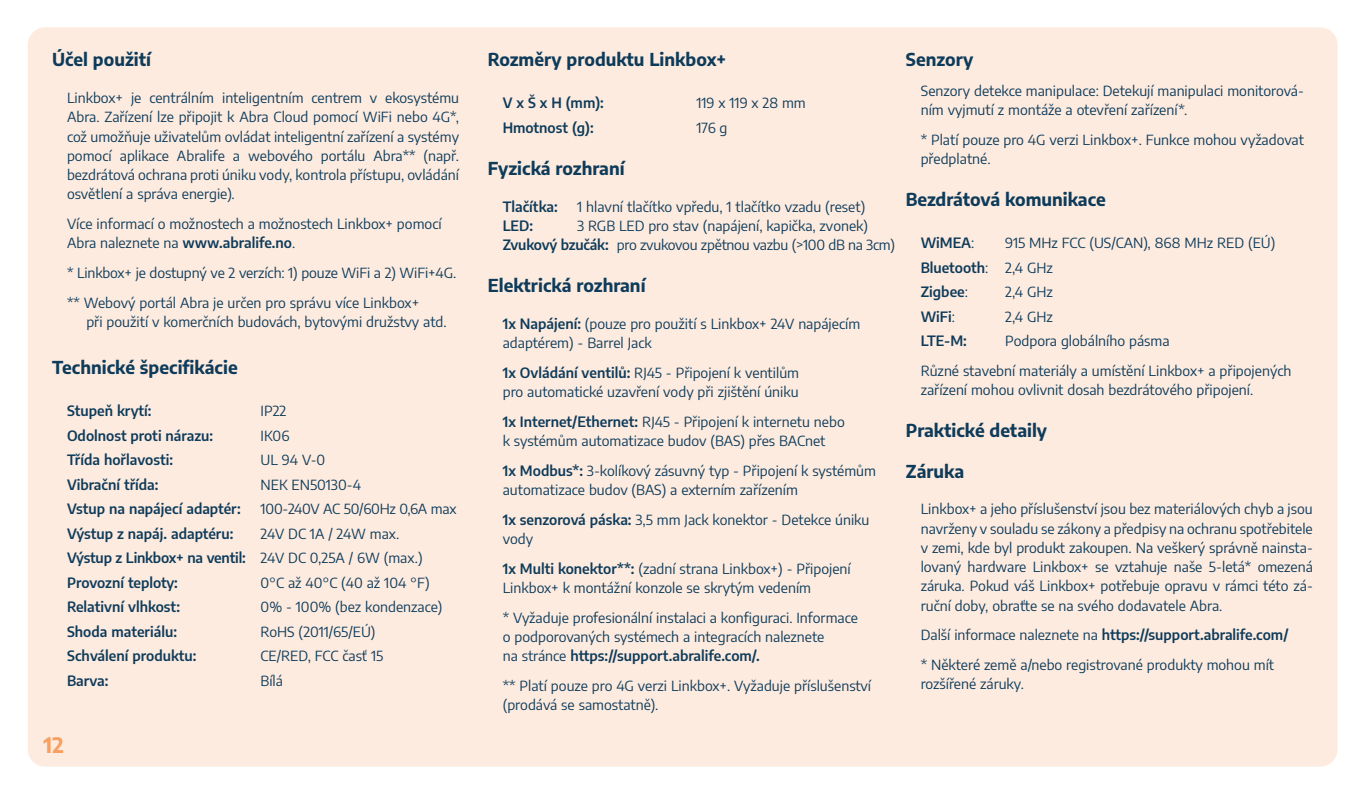
<style>
.page{position:relative;width:1365px;height:794px;background:#fff}
.page>*{position:absolute;margin:0;border:0;box-sizing:border-box;transform-origin:0 0}
.t1{font:700 21px "Encode Sans";color:#f8a062}
.t2{font:700 17.5px "Encode Sans";color:#0e3b5a}
.t3{font:14px/19.2px "Encode Sans";color:#0e3b5a}
.t4{font:600 14px/24.5px "Encode Sans";color:#0e3b5a}
.s1{font-weight:600}
.s2{font-weight:400}
</style>
<div class="page">
<div style="left:28px;top:27px;width:1309px;height:739px;background:#fdebdf;border-radius:17px"></div>
<p class="t2" style="left:52px;top:48px;width:101px">Účel použití</p>
<p class="t3" style="left:67px;top:88px;width:393px;text-align:justify">Linkbox+ je centrálním inteligentním centrem v ekosystému Abra. Zařízení lze připojit k Abra Cloud pomocí WiFi nebo 4G*, což umožňuje uživatelům ovládat inteligentní zařízení a systémy pomocí aplikace Abralife a webového portálu Abra** (např. bezdrátová ochrana proti úniku vody, kontrola přístupu, ovládání osvětlení a správa energie).</p>
<p class="t3" style="left:67px;top:214px;width:376px">Více informací o možnostech a možnostech Linkbox+ pomocí<br>Abra naleznete na <span class="s1">www.abralife.no</span>.</p>
<p class="t3" style="left:67px;top:257px;width:391px;line-height:29.8px">* Linkbox+ je dostupný ve 2 verzích: 1) pouze WiFi a 2) WiFi+4G. ** Webový portál Abra je určen pro správu více Linkbox+</p>
<p class="t3" style="left:86px;top:312px;width:362px">při použití v komerčních budovách, bytovými družstvy atd.</p>
<p class="t2" style="left:52px;top:356px;width:187px">Technické špecifikácie</p>
<p class="t4" style="left:67px;top:398px;width:86px">Stupeň krytí:</p>
<p class="t3" style="left:260px;top:401px;width:27px">IP22</p>
<p class="t4" style="left:67px;top:423px;width:148px">Odolnost proti nárazu:</p>
<p class="t3" style="left:260px;top:425px;width:30px">IK06</p>
<p class="t4" style="left:67px;top:447px;width:107px">Třída hořlavosti:</p>
<p class="t3" style="left:260px;top:450px;width:66px">UL 94 V-0</p>
<p class="t4" style="left:67px;top:472px;width:93px">Vibrační třída:</p>
<p class="t3" style="left:260px;top:474px;width:102px">NEK EN50130-4</p>
<p class="t4" style="left:67px;top:496px;width:175px">Vstup na napájecí adaptér:</p>
<p class="t3" style="left:260px;top:499px;width:197px">100-240V AC 50/60Hz 0,6A max</p>
<p class="t4" style="left:67px;top:521px;width:168px">Výstup z napáj. adaptéru:</p>
<p class="t4" style="left:67px;top:521px;width:357px;text-indent:193px"><span class="s2">24V DC 1A / 24W max.<br></span>Výstup z Linkbox+ na ventil: <span class="s2">24V DC 0,25A / 6W (max.)<br></span>Provozní teploty:</p>
<p class="t3" style="left:260px;top:572px;width:171px">0°C až 40°C (40 až 104 °F)</p>
<p class="t4" style="left:67px;top:594px;width:115px">Relativní vlhkost:</p>
<p class="t3" style="left:260px;top:597px;width:183px">0% - 100% (bez kondenzace)</p>
<p class="t4" style="left:67px;top:619px;width:111px">Shoda materiálu:</p>
<p class="t3" style="left:260px;top:621px;width:116px">RoHS (2011/65/EÚ)</p>
<p class="t4" style="left:67px;top:643px;width:131px">Schválení produktu:</p>
<p class="t3" style="left:260px;top:646px;width:124px">CE/RED, FCC časť 15</p>
<p class="t4" style="left:67px;top:668px;width:43px">Barva:</p>
<p class="t3" style="left:260px;top:670px;width:24px">Bílá</p>
<h1 class="t1" style="left:44px;top:731px;width:22px">12</h1>
<p class="t2" style="left:488px;top:48px;width:240px">Rozměry produktu Linkbox+</p>
<p class="t4" style="left:502px;top:90px;width:103px">V x Š x H (mm):</p>
<p class="t3" style="left:696px;top:93px;width:111px">119 x 119 x 28 mm</p>
<p class="t4" style="left:502px;top:115px;width:92px">Hmotnost (g):</p>
<p class="t3" style="left:696px;top:117px;width:33px">176 g</p>
<p class="t2" style="left:488px;top:157px;width:138px">Fyzická rozhraní</p>
<p class="t4" style="left:502px;top:194px;width:57px">Tlačítka:</p>
<p class="t3" style="left:577px;top:196px;width:289px">1 hlavní tlačítko vpředu, 1 tlačítko vzadu (reset)</p>
<p class="t4" style="left:502px;top:213px;width:32px">LED:</p>
<p class="t3" style="left:502px;top:215px;width:394px;text-indent:74px">3 RGB LED pro stav (napájení, kapička, zvonek)<br><span class="s1">Zvukový bzučák:</span> pro zvukovou zpětnou vazbu (&gt;100 dB na 3cm)</p>
<p class="t2" style="left:488px;top:274px;width:159px">Elektrická rozhraní</p>
<p class="t3" style="left:502px;top:313px;width:359px"><span class="s1">1x Napájení:</span> (pouze pro použití s Linkbox+ 24V napájecím adaptérem) - Barrel Jack</p>
<p class="t3" style="left:502px;top:362px;width:298px"><span class="s1">1x Ovládání ventilů:</span> RJ45 - Připojení k ventilům pro automatické uzavření vody při zjištění úniku</p>
<p class="t3" style="left:502px;top:411px;width:343px"><span class="s1">1x Internet/Ethernet:</span> RJ45 - Připojení k internetu nebo k systémům automatizace budov (BAS) přes BACnet</p>
<p class="t3" style="left:502px;top:460px;width:375px"><span class="s1">1x Modbus*:</span> 3-kolíkový zásuvný typ - Připojení k systémům automatizace budov (BAS) a externím zařízením</p>
<p class="t3" style="left:502px;top:509px;width:368px"><span class="s1">1x senzorová páska:</span> 3,5 mm Jack konektor - Detekce úniku vody</p>
<p class="t3" style="left:502px;top:558px;width:349px"><span class="s1">1x Multi konektor**:</span> (zadní strana Linkbox+) - Připojení<br>Linkbox+ k montážní konzole se skrytým vedením</p>
<p class="t3" style="left:502px;top:607px;width:357px">* Vyžaduje profesionální instalaci a konfiguraci. Informace o podporovaných systémech a integracích naleznete<br>na stránce <span class="s1">https://support.abralife.com/.</span></p>
<p class="t3" style="left:502px;top:676px;width:370px">** Platí pouze pro 4G verzi Linkbox+. Vyžaduje příslušenství (prodává se samostatně).</p>
<p class="t2" style="left:905px;top:48px;width:69px">Senzory</p>
<p class="t3" style="left:920px;top:81px;width:384px">Senzory detekce manipulace: Detekují manipulaci monitorová&shy;ním vyjmutí z montáže a otevření zařízení*.</p>
<p class="t3" style="left:920px;top:130px;width:384px">* Platí pouze pro 4G verzi Linkbox+. Funkce mohou vyžadovat předplatné.</p>
<p class="t2" style="left:905px;top:188px;width:201px">Bezdrátová komunikace</p>
<p class="t4" style="left:920px;top:230px;width:55px">WiMEA<span class="s2">:</span></p>
<p class="t3" style="left:920px;top:230px;width:356px;line-height:24.5px;text-indent:84px">915 MHz FCC (US/CAN), 868 MHz RED (EÚ)<br><span class="s1">Bluetooth</span>: 2,4 GHz<br><span class="s1">Zigbee</span>:</p>
<p class="t3" style="left:1005px;top:282px;width:49px">2,4 GHz</p>
<p class="t4" style="left:920px;top:304px;width:36px">WiFi<span class="s2">:</span></p>
<p class="t3" style="left:1005px;top:306px;width:49px">2,4 GHz</p>
<p class="t4" style="left:920px;top:328px;width:48px">LTE-M:</p>
<p class="t3" style="left:920px;top:326px;width:372px;line-height:29.8px;text-indent:84px">Podpora globálního pásma<br>Různé stavební materiály a umístění Linkbox+ a připojených</p>
<p class="t3" style="left:920px;top:380px;width:334px">zařízení mohou ovlivnit dosah bezdrátového připojení.</p>
<p class="t2" style="left:905px;top:419px;width:143px">Praktické detaily</p>
<p class="t2" style="left:905px;top:459px;width:60px">Záruka</p>
<p class="t3" style="left:920px;top:499px;width:393px;text-align:justify">Linkbox+ a jeho příslušenství jsou bez materiálových chyb a jsou navrženy v souladu se zákony a předpisy na ochranu spotřebitele v zemi, kde byl produkt zakoupen. Na veškerý správně nainsta&shy;lovaný hardware Linkbox+ se vztahuje naše 5-letá* omezená záruka. Pokud váš Linkbox+ potřebuje opravu v rámci této zá&shy;ruční doby, obraťte se na svého dodavatele Abra.</p>
<p class="t3" style="left:920px;top:620px;width:369px;line-height:29.8px">Další informace naleznete na <span class="s1">https://support.abralife.com/ </span>* Některé země a/nebo registrované produkty mohou mít</p>
<p class="t3" style="left:920px;top:674px;width:105px">rozšířené záruky.</p>
</div>
